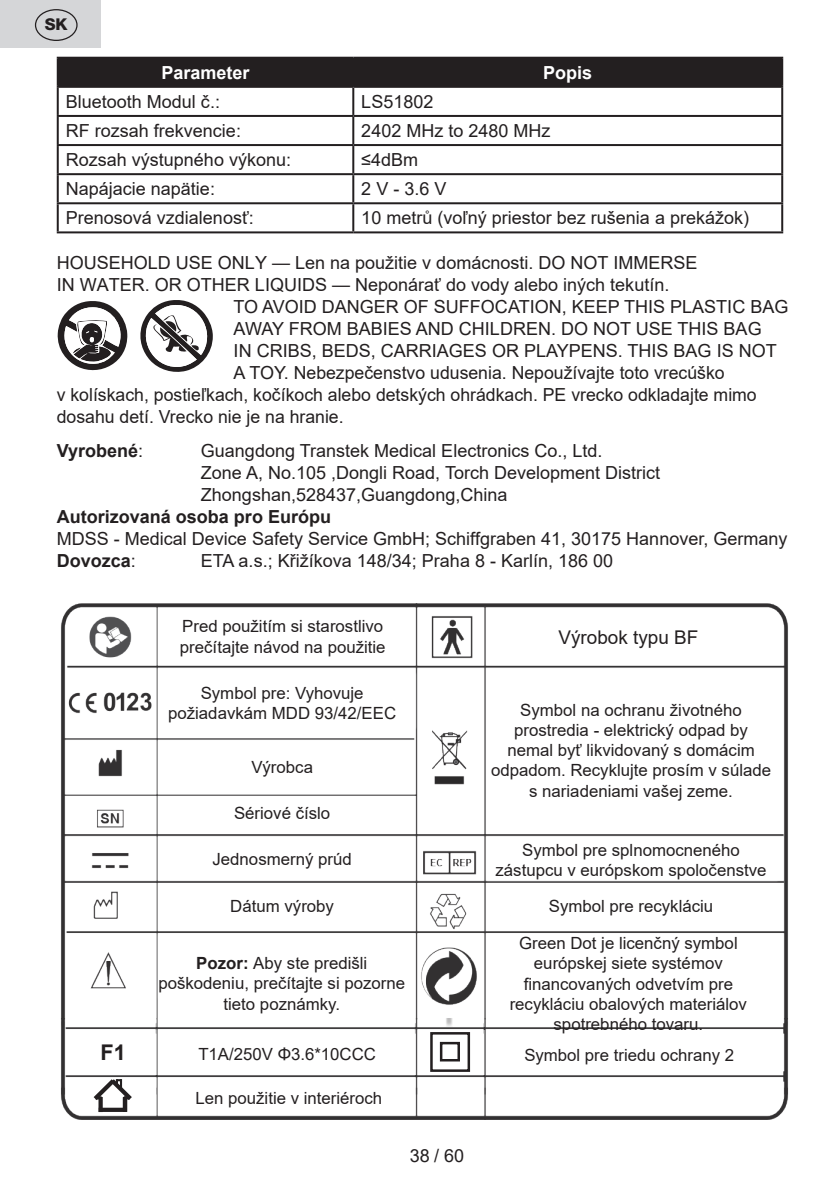
<style>
.page{position:relative;width:840px;height:1191px;background:#fff}
.page>*{position:absolute;margin:0;border:0;box-sizing:border-box;transform-origin:0 0}
.t1{font:700 21.6px "Arial";color:#231f20}
.t2{font:18.8px "Arial";color:#231f20}
.t3{font:18px/22px "Arial";color:#231f20}
.t4{font:700 18px "Arial";color:#231f20}
.t5{font:700 18px "Arial";color:#fff}
.t6{font:16.8px/20.2px "Arial";color:#231f20;text-align:center}
.t7{font:800 16.2px "Helvetica Neue OT";color:#231f20}
.s1{font-weight:400}
.s2{font-weight:700}
</style>
<div class="page">
<div style="left:59px;top:59px;width:721px;height:27px;background:#231f20"></div>
<hr style="left:57px;top:57px;width:296px;height:2px;background:#231f20">
<hr style="left:57px;top:59px;width:2px;height:27px;background:#231f20">
<hr style="left:353px;top:57px;width:429px;height:2px;background:#231f20">
<hr style="left:352px;top:59px;width:2px;height:27px;background:#231f20">
<hr style="left:780px;top:59px;width:2px;height:27px;background:#231f20">
<hr style="left:57px;top:86px;width:296px;height:2px;background:#231f20">
<hr style="left:57px;top:88px;width:2px;height:27px;background:#231f20">
<hr style="left:353px;top:86px;width:429px;height:2px;background:#231f20">
<hr style="left:352px;top:88px;width:2px;height:27px;background:#231f20">
<hr style="left:780px;top:88px;width:2px;height:27px;background:#231f20">
<hr style="left:57px;top:115px;width:296px;height:2px;background:#231f20">
<hr style="left:57px;top:117px;width:2px;height:27px;background:#231f20">
<hr style="left:353px;top:115px;width:429px;height:2px;background:#231f20">
<hr style="left:352px;top:117px;width:2px;height:27px;background:#231f20">
<hr style="left:780px;top:117px;width:2px;height:27px;background:#231f20">
<hr style="left:57px;top:144px;width:296px;height:2px;background:#231f20">
<hr style="left:57px;top:146px;width:2px;height:27px;background:#231f20">
<hr style="left:353px;top:144px;width:429px;height:2px;background:#231f20">
<hr style="left:352px;top:146px;width:2px;height:27px;background:#231f20">
<hr style="left:780px;top:146px;width:2px;height:27px;background:#231f20">
<hr style="left:57px;top:173px;width:296px;height:2px;background:#231f20">
<hr style="left:57px;top:175px;width:2px;height:27px;background:#231f20">
<hr style="left:353px;top:173px;width:429px;height:2px;background:#231f20">
<hr style="left:352px;top:175px;width:2px;height:27px;background:#231f20">
<hr style="left:780px;top:175px;width:2px;height:27px;background:#231f20">
<hr style="left:57px;top:202px;width:296px;height:2px;background:#231f20">
<hr style="left:57px;top:204px;width:2px;height:27px;background:#231f20">
<hr style="left:353px;top:202px;width:429px;height:2px;background:#231f20">
<hr style="left:352px;top:204px;width:2px;height:27px;background:#231f20">
<hr style="left:780px;top:204px;width:2px;height:27px;background:#231f20">
<hr style="left:57px;top:231px;width:296px;height:2px;background:#231f20">
<hr style="left:353px;top:231px;width:429px;height:2px;background:#231f20">
<svg style="left:140px;top:300px;width:73px;height:72px"></svg>
<svg style="left:57px;top:301px;width:71px;height:70px"></svg>
<img style="left:60px;top:603px;width:729px;height:516px">
<div style="left:99px;top:1107px;width:26px;height:5px;background:#231f20"></div>
<div style="left:98px;top:1097px;width:5px;height:15px;background:#231f20"></div>
<hr style="left:123px;top:1096px;width:4px;height:16px;background:#231f20">
<svg style="left:89px;top:1074px;width:47px;height:30px"></svg>
<div style="left:430px;top:1032px;width:40px;height:39px;border:2px solid #231f20"></div>
<div style="left:439px;top:1042px;width:20px;height:19px;border:2px solid #231f20"></div>
<div style="left:0;top:0;width:101px;height:48px;background:#d5d6d8"></div>
<div style="left:35px;top:9px;width:43px;height:32px;border:1px solid #231f20;border-radius:50%"></div>
<p class="t7" style="left:45px;top:14px;width:24px">SK</p>
<p class="t5" style="left:161px;top:60px;width:90px">Parameter</p>
<p class="t5" style="left:543px;top:60px;width:51px">Popis</p>
<p class="t3" style="left:66px;top:90px;width:156px">Bluetooth Modul č.:</p>
<p class="t3" style="left:361px;top:90px;width:74px">LS51802</p>
<p class="t3" style="left:66px;top:120px;width:177px">RF rozsah frekvencie:</p>
<p class="t3" style="left:361px;top:120px;width:191px">2402 MHz to 2480 MHz</p>
<p class="t3" style="left:66px;top:149px;width:227px">Rozsah výstupného výkonu:</p>
<p class="t3" style="left:361px;top:149px;width:58px">≤4dBm</p>
<p class="t3" style="left:66px;top:178px;width:151px">Napájacie napätie:</p>
<p class="t3" style="left:361px;top:178px;width:87px">2 V - 3.6 V</p>
<p class="t3" style="left:66px;top:207px;width:189px">Prenosová vzdialenosť:</p>
<p class="t3" style="left:361px;top:207px;width:389px">10 metrů (voľný priestor bez rušenia a prekážok)</p>
<p class="t3" style="left:57px;top:252px;width:642px">HOUSEHOLD USE ONLY — Len na použitie v domácnosti. DO NOT IMMERSE</p>
<p class="t3" style="left:57px;top:274px;width:613px">IN WATER. OR OTHER LIQUIDS — Neponárať do vody alebo iných tekutín.</p>
<p class="t3" style="left:233px;top:296px;width:556px">TO AVOID DANGER OF SUFFOCATION, KEEP THIS PLASTIC BAG</p>
<p class="t3" style="left:233px;top:318px;width:529px">AWAY FROM BABIES AND CHILDREN. DO NOT USE THIS BAG</p>
<p class="t3" style="left:233px;top:340px;width:544px">IN CRIBS, BEDS, CARRIAGES OR PLAYPENS. THIS BAG IS NOT</p>
<p class="t3" style="left:233px;top:362px;width:492px">A TOY. Nebezpečenstvo udusenia. Nepoužívajte toto vrecúško</p>
<p class="t3" style="left:57px;top:383px;width:701px">v kolískach, postieľkach, kočíkoch alebo detských ohrádkach. PE vrecko odkladajte mimo</p>
<p class="t3" style="left:57px;top:405px;width:288px">dosahu detí. Vrecko nie je na hranie.</p>
<p class="t4" style="left:57px;top:438px;width:88px">Vyrobené<span class="s1">:</span></p>
<p class="t3" style="left:201px;top:439px;width:460px">Guangdong Transtek Medical Electronics Co., Ltd.<br>Zone A, No.105 ,Dongli Road, Torch Development District<br>Zhongshan,528437,Guangdong,China</p>
<p class="t4" style="left:57px;top:503px;width:276px">Autorizovaná osoba pro Európu</p>
<p class="t3" style="left:57px;top:527px;width:732px">MDSS - Medical Device Safety Service GmbH; Schiffgraben 41, 30175 Hannover, Germany<br><span class="s2">Dovozca</span>:</p>
<p class="t3" style="left:201px;top:549px;width:413px">ETA a.s.; Křižíkova 148/34; Praha 8 - Karlín, 186 00</p>
<p class="t6" style="left:180px;top:616px;width:207px;text-align:left">Pred použitím si starostlivo prečítajte návod na použitie</p>
<p class="t2" style="left:558px;top:624px;width:141px">Výrobok typu BF</p>
<p class="t6" style="left:168px;top:682px;width:229px">Symbol pre: Vyhovuje požiadavkám MDD 93/42/EEC</p>
<p class="t6" style="left:251px;top:757px;width:63px">Výrobca</p>
<p class="t6" style="left:234px;top:803px;width:98px">Sériové číslo</p>
<p class="t6" style="left:212px;top:849px;width:141px">Jednosmerný prúd</p>
<p class="t6" style="left:230px;top:896px;width:105px">Dátum výroby</p>
<p class="t6" style="left:158px;top:953px;width:248px"><span class="s2">Pozor:</span> Aby ste predišli poškodeniu, prečítajte si pozorne tieto poznámky.</p>
<p class="t6" style="left:490px;top:700px;width:281px">Symbol na ochranu životného prostredia - elektrický odpad by nemal byť likvidovaný s domácim odpadom. Recyklujte prosím v súlade s nariadeniami vašej zeme.</p>
<p class="t6" style="left:495px;top:840px;width:272px">Symbol pre splnomocneného zástupcu v európskom spoločenstve</p>
<p class="t6" style="left:548px;top:896px;width:166px">Symbol pre recykláciu</p>
<p class="t6" style="left:509px;top:933px;width:239px">Green Dot je licenčný symbol európskej siete systémov financovaných odvetvím pre recykláciu obalových materiálov spotrebného tovaru.</p>
<p class="t1" style="left:100px;top:1037px;width:27px">F1</p>
<p class="t6" style="left:198px;top:1044px;width:179px">T1A/250V Φ3.6*10CCC</p>
<p class="t6" style="left:524px;top:1044px;width:211px">Symbol pre triedu ochrany 2</p>
<p class="t6" style="left:195px;top:1087px;width:188px">Len použitie v interiéroch</p>
<p class="t3" style="left:410px;top:1144px;width:56px">38 / 60</p>
</div>
